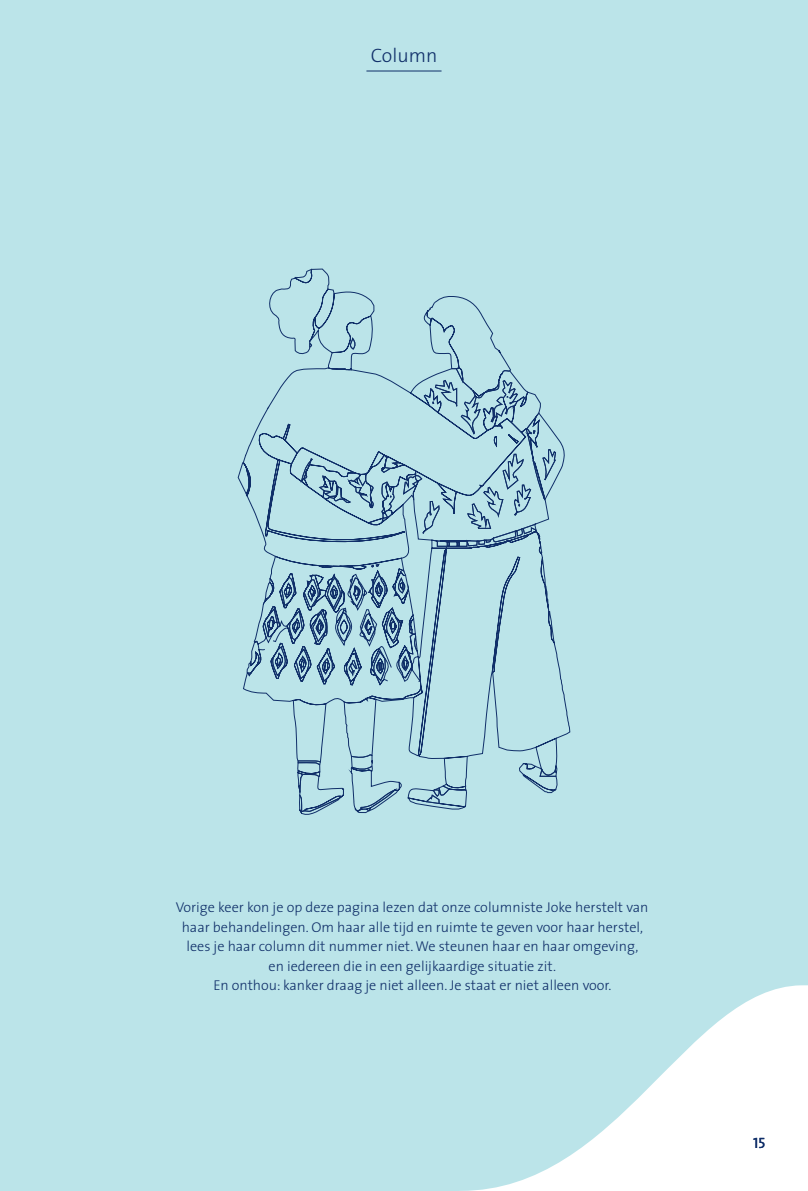
<style>
.page{position:relative;width:808px;height:1191px;background:#bbe4e9}
.page>*{position:absolute;margin:0;border:0;box-sizing:border-box;transform-origin:0 0}
.t1{font:300 19.5px "The Sans";color:#102f69}
.t2{font:15px "The Sans Caps";color:#102f69}
.t3{font:300 14.25px/19.5px "The Sans";color:#102f69;text-align:center}
</style>
<div class="page">
<svg style="left:464px;top:985px;width:344px;height:206px"></svg>
<hr style="left:366px;top:71px;width:75px;height:1px;background:#102f69">
<svg style="left:247px;top:296px;width:318px;height:519px"></svg>
<svg style="left:263px;top:317px;width:294px;height:392px"></svg>
<h1 class="t1" style="left:371px;top:39px;width:68px">Column</h1>
<p class="t3" style="left:176px;top:897px;width:474px">Vorige keer kon je op deze pagina lezen dat onze columniste Joke herstelt van haar behandelingen. Om haar alle tijd en ruimte te geven voor haar herstel, lees je haar column dit nummer niet. We steunen haar en haar omgeving,<br>en iedereen die in een gelijkaardige situatie zit.<br>En onthou: kanker draag je niet alleen. Je staat er niet alleen voor.</p>
<p class="t2" style="left:753px;top:1130px;width:14px">15</p>
</div>
